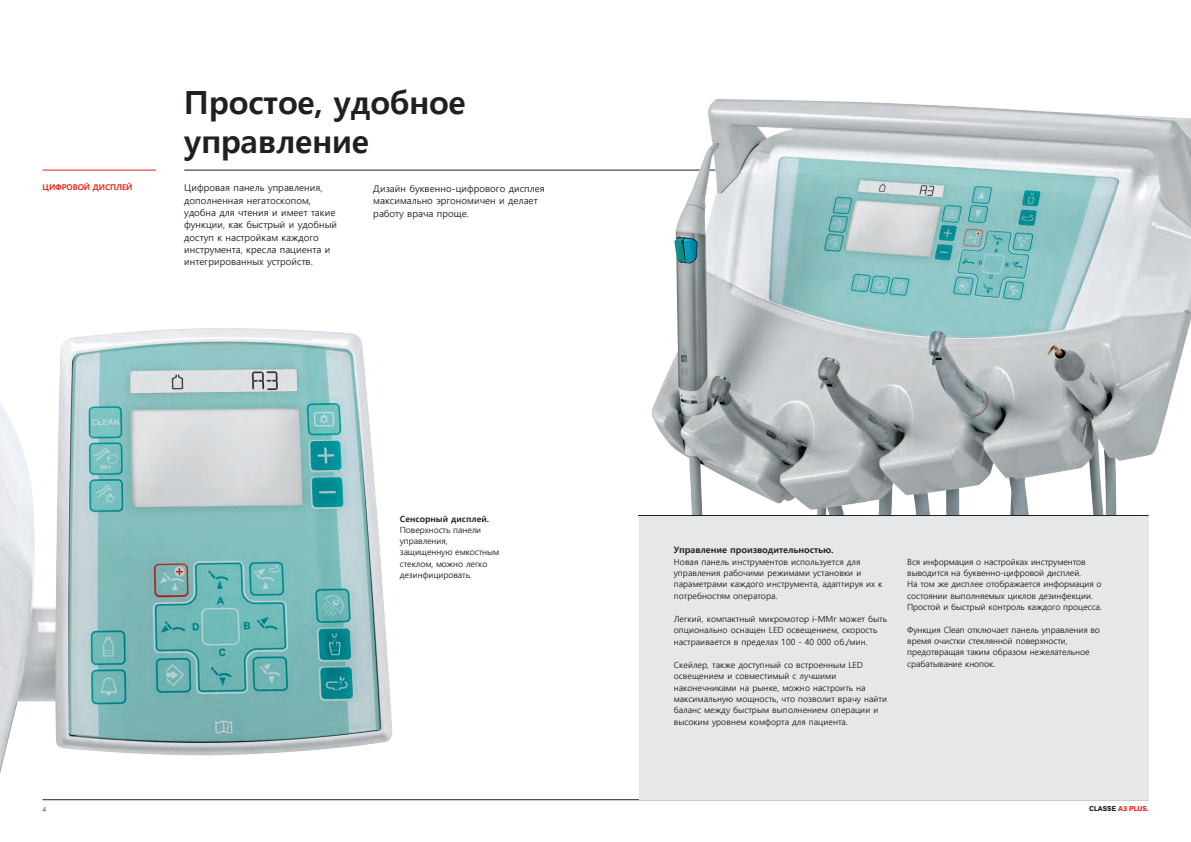
<style>
.page{position:relative;width:1191px;height:842px;background:#fff}
.page>*{position:absolute;margin:0;border:0;box-sizing:border-box;transform-origin:0 0}
.Titolo{font:700 32px/38.4px "Malgun Gothic";letter-spacing:-.01em;color:#231f20}
.Testo{font:9.5px/12.3px "Malgun Gothic";color:#231f20}
.Testo_copertina{font:700 9px "Malgun Gothic";color:#231f20}
.Testo_copertina-2{font:8.5px/11.3px "Malgun Gothic";color:#231f20}
.Testo_descrizione{font:8.5px/11.2px "Malgun Gothic";letter-spacing:-.01em;color:#231f20}
.Titoletto{font:700 8px "Malgun Gothic";letter-spacing:-.01em;color:#e72419}
.t1{font:700 7px "Akzid Grtsk Next";letter-spacing:.01em;color:#e72419}
.t2{font:300 7px "Akzid Grtsk Next";color:#231f20}
.s1{font-weight:700}
.s2{color:#231f20}
</style>
<div class="page">
<hr style="left:184px;top:170px;width:964px;height:1px;background:#231f20">
<hr style="left:43px;top:799px;width:1105px;height:1px;background:#231f20">
<hr style="left:43px;top:170px;width:113px;height:1px;background:#e72419">
<div style="left:639px;top:516px;width:509px;height:283px;background:#e6e7e9"></div>
<img style="left:620px;top:99px;width:571px;height:417px">
<hr style="left:638px;top:515px;width:510px;height:1px;background:#231f20">
<img style="left:0;top:328px;width:505px;height:473px">
<p class="Titolo" style="left:184px;top:84px;width:283px">Простое, удобное управление</p>
<p class="Titoletto" style="left:43px;top:183px;width:92px">ЦИФРОВОЙ ДИСПЛЕЙ</p>
<p class="Testo" style="left:184px;top:182px;width:154px">Цифровая панель управления, дополненная негатоскопом, удобна для чтения и имеет такие функции, как быстрый и удобный доступ к настройкам каждого инструмента, кресла пациента и интегрированных устройств.</p>
<p class="Testo" style="left:373px;top:182px;width:173px">Дизайн буквенно-цифрового дисплея максимально эргономичен и делает работу врача проще.</p>
<p class="Testo_descrizione" style="left:400px;top:513px;width:101px"><span class="s1">Сенсорный дисплей.<br></span>Поверхность панели управления, защищенную емкостным стеклом, можно легко дезинфицировать.</p>
<p class="Testo_copertina" style="left:674px;top:545px;width:161px">Управление производительностью.</p>
<p class="Testo_copertina-2" style="left:674px;top:556px;width:210px">Новая панель инструментов используется для управления рабочими режимами установки и параметрами каждого инструмента, адаптируя их к потребностям оператора.</p>
<p class="Testo_copertina-2" style="left:674px;top:613px;width:215px">Легкий, компактный микромотор i-MMr может быть опционально оснащен LED освещением, скорость настраивается в пределах 100 - 40 000 об./мин.</p>
<p class="Testo_copertina-2" style="left:674px;top:659px;width:215px">Скейлер, также доступный со встроенным LED освещением и совместимый с лучшими наконечниками на рынке, можно настроить на максимальную мощность, что позволит врачу найти баланс между быстрым выполнением операции и высоким уровнем комфорта для пациента.</p>
<p class="Testo_copertina-2" style="left:907px;top:556px;width:196px">Вся информация о настройках инструментов выводится на буквенно-цифровой дисплей.<br>На том же дисплее отображается информация о состоянии выполняемых циклов дезинфекции.<br>Простой и быстрый контроль каждого процесса.</p>
<p class="Testo_copertina-2" style="left:907px;top:624px;width:194px">Функция Clean отключает панель управления во время очистки стеклянной поверхности, предотвращая таким образом нежелательное срабатывание кнопок.</p>
<p class="t2" style="left:43px;top:805px;width:5px">4</p>
<p class="t1" style="left:1089px;top:804px;width:61px"><span class="s2">CLASSE</span> A3 PLUS.</p>
</div>
